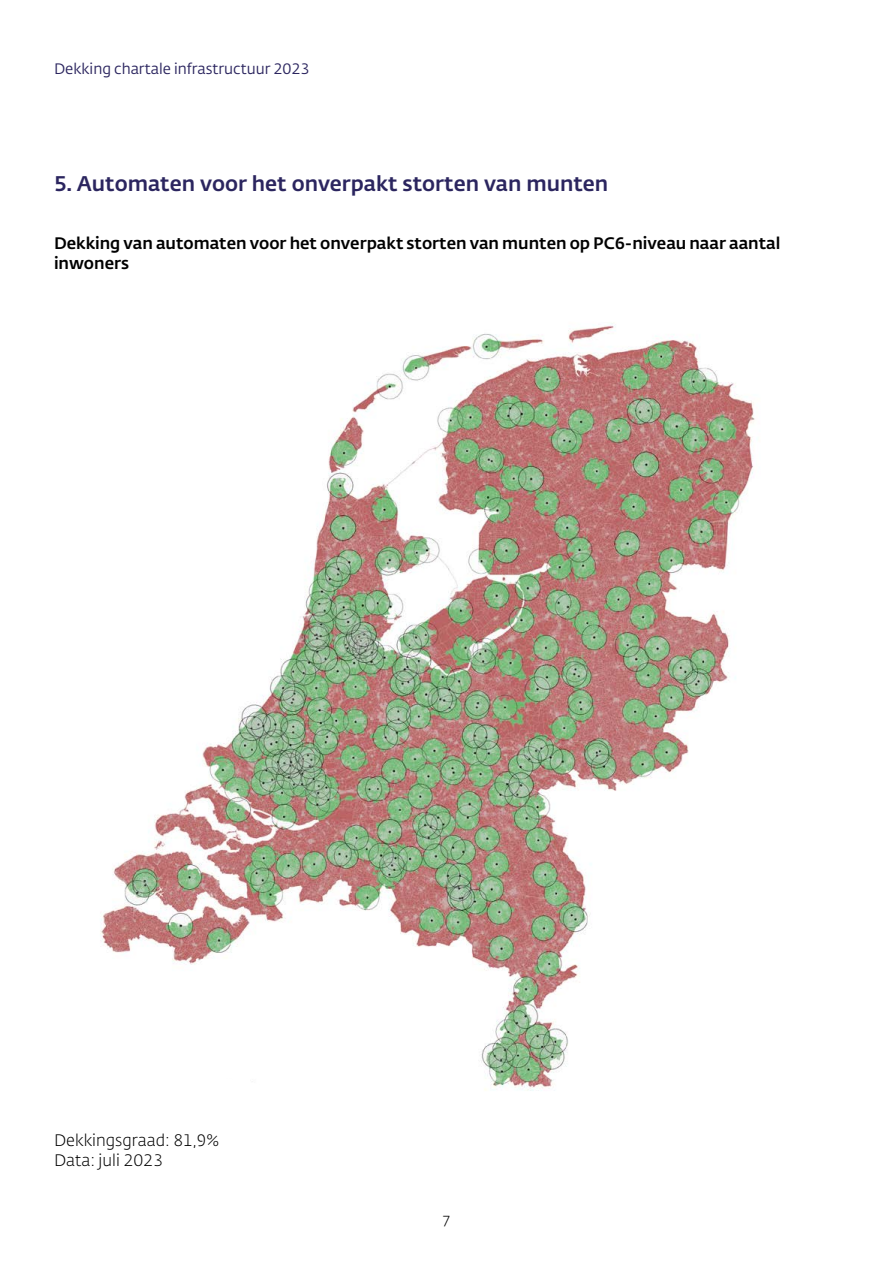
<style>
.page{position:relative;width:893px;height:1263px;background:#fff}
.page>*{position:absolute;margin:0;border:0;box-sizing:border-box;transform-origin:0 0}
.t1{font:500 21px "DNB Fedra";color:#2b255f}
.t2{font:500 16.5px/19.5px "DNB Fedra";color:#000}
.t3{font:300 16.5px/19.5px "DNB Fedra";color:#000}
.t4{font:15px "DNB Fedra";color:#2b255f}
.t5{font:300 15px "DNB Fedra";color:#000}
</style>
<div class="page">
<img style="left:100px;top:323px;width:655px;height:768px">
<p class="t4" style="left:54px;top:59px;width:257px">Dekking chartale infrastructuur 2023</p>
<p class="t1" style="left:54px;top:170px;width:556px">5. Automaten voor het onverpakt storten van munten</p>
<p class="t2" style="left:54px;top:234px;width:728px">Dekking van automaten voor het onverpakt storten van munten op PC6-niveau naar aantal inwoners</p>
<p class="t3" style="left:54px;top:1131px;width:167px">Dekkingsgraad: 81,9%<br>Data: juli 2023</p>
<p class="t5" style="left:443px;top:1210px;width:9px">7</p>
</div>
